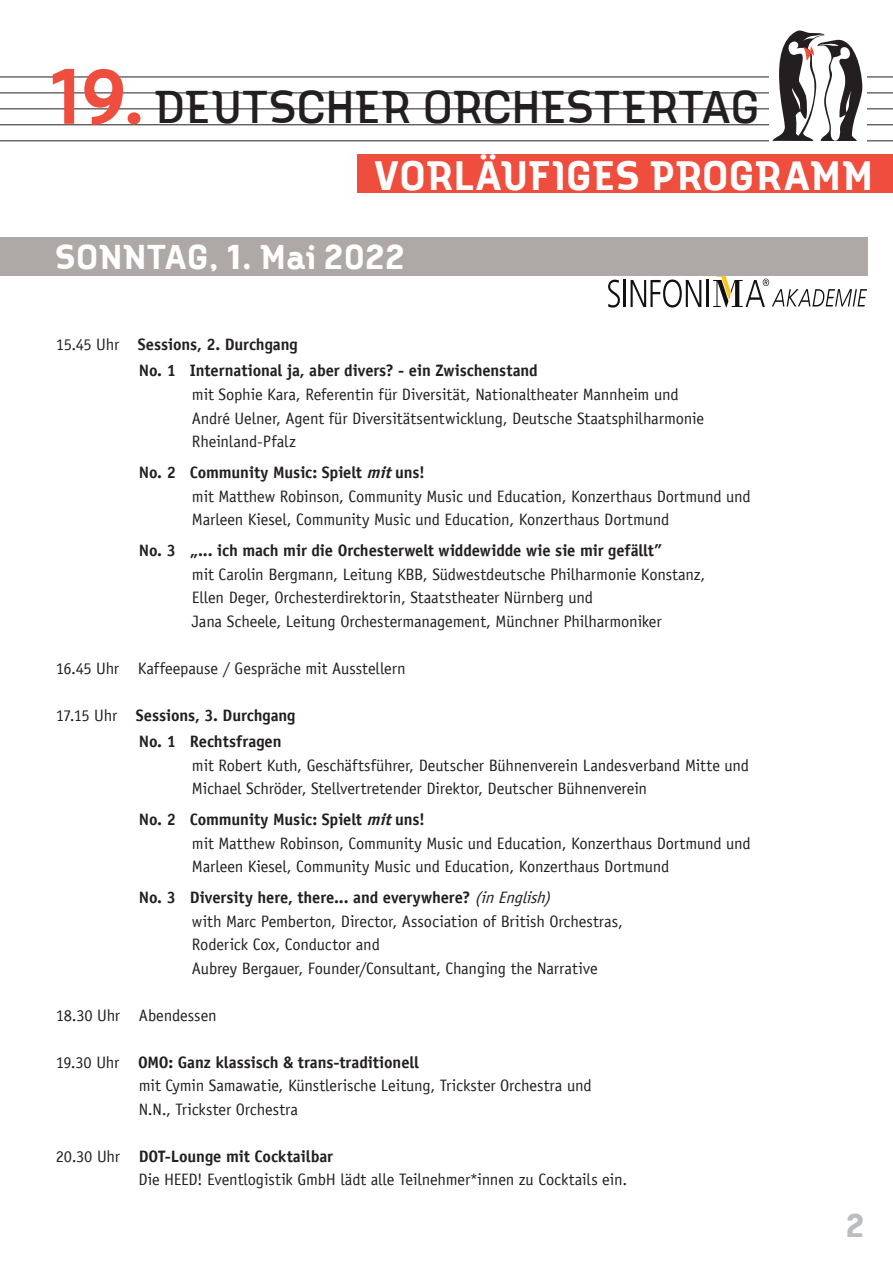
<style>
.page{position:relative;width:893px;height:1263px;background:#fff}
.page>*{position:absolute;margin:0;border:0;box-sizing:border-box;transform-origin:0 0}
.t1{font:600 72px "Envy";color:#ef4d3d}
.t2{font:42px "Envy";letter-spacing:-.01em;color:#231f20}
.t3{font:700 37.5px "Envy";letter-spacing:-.02em;color:#fff}
.t4{font:700 31.5px "Envy";letter-spacing:-.02em;color:#fff}
.t5{font:700 30px "Envy";color:#bcbdc0}
.t6{font:16.5px "Officina Sans LT";letter-spacing:-.01em;color:#231f20}
.t7{font:700 16.5px "Officina Sans LT";letter-spacing:-.005em;color:#231f20}
.s1{font-weight:400}
.s2{font-style:italic}
.s3{font-weight:400;font-style:italic}
</style>
<div class="page">
<div style="left:357px;top:155px;width:536px;height:38px;background:#ef4d3d"></div>
<hr style="left:0;top:77px;width:893px;height:1px;background:#231f20">
<hr style="left:0;top:93px;width:893px;height:1px;background:#231f20">
<hr style="left:0;top:109px;width:893px;height:1px;background:#231f20">
<hr style="left:0;top:125px;width:893px;height:1px;background:#231f20">
<hr style="left:0;top:141px;width:893px;height:1px;background:#231f20">
<div style="left:770px;top:28px;width:97px;height:114px;background:#fff"></div>
<svg style="left:772px;top:31px;width:90px;height:110px"></svg>
<hr style="left:624px;top:280px;width:2px;height:27px;background:#111112">
<svg style="left:608px;top:280px;width:12px;height:28px"></svg>
<svg style="left:631px;top:279px;width:70px;height:28px"></svg>
<hr style="left:706px;top:280px;width:2px;height:27px;background:#111112">
<svg style="left:713px;top:276px;width:154px;height:32px"></svg>
<div style="left:0;top:238px;width:867px;height:38px;background:#aea8a6"></div>
<p class="t1" style="left:46px;top:48px;width:99px">19.</p>
<p class="t2" style="left:153px;top:79px;width:609px">DEUTSCHER ORCHESTERTAG</p>
<p class="t3" style="left:373px;top:151px;width:503px">VORLÄUFIGES PROGRAMM</p>
<p class="t4" style="left:55px;top:236px;width:351px">SONNTAG, 1. Mai 2022</p>
<p class="t7" style="left:56px;top:334px;width:243px"><span class="s1">15.45 Uhr</span> Sessions, 2. Durchgang</p>
<p class="t7" style="left:139px;top:361px;width:400px">No. 1 International ja, aber divers? - ein Zwischenstand</p>
<p class="t6" style="left:192px;top:385px;width:488px">mit Sophie Kara, Referentin für Diversität, Nationaltheater Mannheim und</p>
<p class="t6" style="left:192px;top:408px;width:514px">André Uelner, Agent für Diversitätsentwicklung, Deutsche Staatsphilharmonie</p>
<p class="t6" style="left:192px;top:432px;width:105px">Rheinland-Pfalz</p>
<p class="t7" style="left:139px;top:462px;width:288px">No. 2 Community Music: Spielt <span class="s2">mit</span>uns!</p>
<p class="t6" style="left:192px;top:486px;width:560px">mit Matthew Robinson, Community Music und Education, Konzerthaus Dortmund und</p>
<p class="t6" style="left:192px;top:510px;width:479px">Marleen Kiesel, Community Music und Education, Konzerthaus Dortmund</p>
<p class="t7" style="left:139px;top:540px;width:525px">No. 3 „... ich mach mir die Orchesterwelt widdewidde wie sie mir gefällt”</p>
<p class="t6" style="left:192px;top:564px;width:515px">mit Carolin Bergmann, Leitung KBB, Südwestdeutsche Philharmonie Konstanz,</p>
<p class="t6" style="left:192px;top:588px;width:403px">Ellen Deger, Orchesterdirektorin, Staatstheater Nürnberg und</p>
<p class="t6" style="left:192px;top:611px;width:471px">Jana Scheele, Leitung Orchestermanagement, Münchner Philharmoniker</p>
<p class="t6" style="left:56px;top:658px;width:351px">16.45 Uhr Kaffeepause / Gespräche mit Ausstellern</p>
<p class="t7" style="left:56px;top:705px;width:241px"><span class="s1">17.15 Uhr</span> Sessions, 3. Durchgang</p>
<p class="t7" style="left:139px;top:731px;width:144px">No. 1 Rechtsfragen</p>
<p class="t6" style="left:192px;top:755px;width:559px">mit Robert Kuth, Geschäftsführer, Deutscher Bühnenverein Landesverband Mitte und</p>
<p class="t6" style="left:192px;top:779px;width:457px">Michael Schröder, Stellvertretender Direktor, Deutscher Bühnenverein</p>
<p class="t7" style="left:139px;top:809px;width:288px">No. 2 Community Music: Spielt <span class="s2">mit</span>uns!</p>
<p class="t6" style="left:192px;top:833px;width:560px">mit Matthew Robinson, Community Music und Education, Konzerthaus Dortmund und</p>
<p class="t6" style="left:192px;top:857px;width:479px">Marleen Kiesel, Community Music und Education, Konzerthaus Dortmund</p>
<p class="t7" style="left:139px;top:887px;width:418px">No. 3 Diversity here, there... and everywhere? <span class="s3">(inEnglish)</span></p>
<p class="t6" style="left:192px;top:911px;width:433px">with Marc Pemberton, Director, Association of British Orchestras,</p>
<p class="t6" style="left:192px;top:935px;width:189px">Roderick Cox, Conductor and</p>
<p class="t6" style="left:192px;top:958px;width:407px">Aubrey Bergauer, Founder/Consultant, Changing the Narrative</p>
<p class="t6" style="left:56px;top:1005px;width:162px">18.30 Uhr Abendessen</p>
<p class="t7" style="left:56px;top:1052px;width:365px"><span class="s1">19.30 Uhr</span> OMO: Ganz klassisch &amp; trans-traditionell</p>
<p class="t6" style="left:139px;top:1076px;width:454px">mit Cymin Samawatie, Künstlerische Leitung, Trickster Orchestra und</p>
<p class="t6" style="left:139px;top:1099px;width:161px">N.N., Trickster Orchestra</p>
<p class="t7" style="left:56px;top:1146px;width:279px"><span class="s1">20.30 Uhr</span> DOT-Lounge mit Cocktailbar</p>
<p class="t6" style="left:138px;top:1170px;width:490px">Die HEED! Eventlogistik GmbH lädt alle Teilnehmer*innen zu Cocktails ein.</p>
<p class="t5" style="left:845px;top:1206px;width:21px">2</p>
</div>
